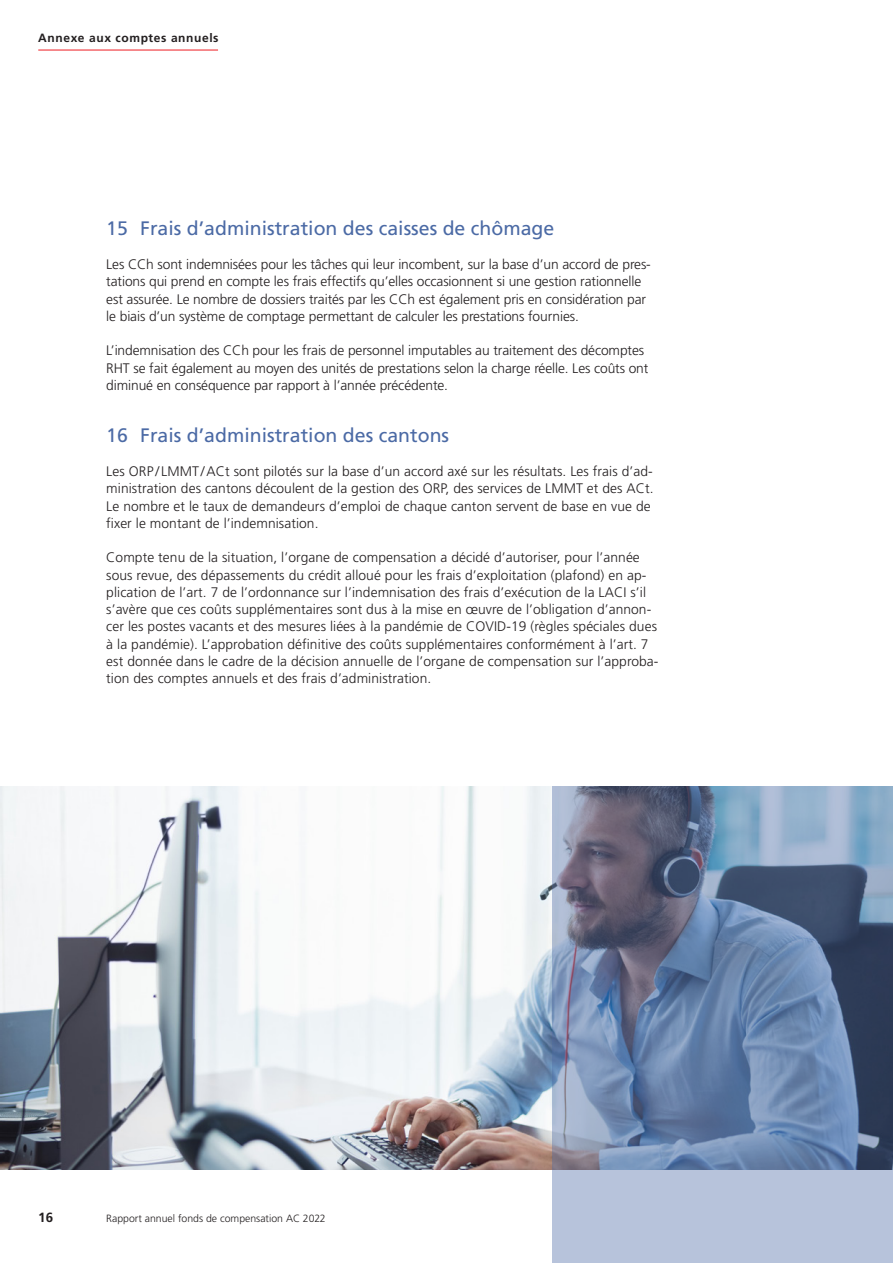
<style>
.page{position:relative;width:893px;height:1263px;background:#fff}
.page>*{position:absolute;margin:0;border:0;box-sizing:border-box;transform-origin:0 0}
.t1{font:19.5px "Frutiger LT Std";color:#4b6aa5}
.t2{font:300 13.8px/17.2px "Frutiger LT Std";letter-spacing:.005em;color:#231f20}
.t3{font:700 13.35px "Frutiger LT Std";color:#231f20}
.t4{font:700 12px "Frutiger LT Std";letter-spacing:.05em;color:#231f20}
.t5{font:300 10.5px "Frutiger LT Std";color:#231f20}
</style>
<div class="page">
<hr style="left:38px;top:50px;width:180px;height:1px;background:#ee1d23">
<img style="left:0;top:787px;width:553px;height:382px">
<svg style="left:553px;top:787px;width:340px;height:476px;background:#7a8cab"></svg>
<p class="t4" style="left:38px;top:31px;width:182px">Annexe aux comptes annuels</p>
<h1 class="t1" style="left:106px;top:216px;width:449px">15 Frais d’administration des caisses de chômage</h1>
<p class="t2" style="left:106px;top:256px;width:546px">Les CCh sont indemnisées pour les tâches qui leur incombent, sur la base d’un accord de pres&shy;tations qui prend en compte les frais effectifs qu’elles occasionnent si une gestion rationnelle est assurée. Le nombre de dossiers traités par les CCh est également pris en considération par le biais d’un système de comptage permettant de calculer les prestations fournies.</p>
<p class="t2" style="left:106px;top:342px;width:544px">L’indemnisation des CCh pour les frais de personnel imputables au traitement des décomptes<br>RHT se fait également au moyen des unités de prestations selon la charge réelle. Les coûts ont diminué en conséquence par rapport à l’année précédente.</p>
<h1 class="t1" style="left:106px;top:423px;width:344px">16 Frais d’administration des cantons</h1>
<p class="t2" style="left:106px;top:463px;width:549px">Les ORP / LMMT /ACt sont pilotés sur la base d’un accord axé sur les résultats. Les frais d’ad&shy;ministration des cantons découlent de la gestion des ORP, des services de LMMT et des ACt.<br>Le nombre et le taux de demandeurs d’emploi de chaque canton servent de base en vue de fixer le montant de l’indemnisation.</p>
<p class="t2" style="left:106px;top:549px;width:554px">Compte tenu de la situation, l’organe de compensation a décidé d’autoriser, pour l’année sous revue, des dépassements du crédit alloué pour les frais d’exploitation (plafond) en ap&shy;plication de l’art. 7 de l’ordonnance sur l’indemnisation des frais d’exécution de la LACI s’il s’avère que ces coûts supplémentaires sont dus à la mise en œuvre de l’obligation d’annon&shy;cer les postes vacants et des mesures liées à la pandémie de COVID-19 (règles spéciales dues à la pandémie). L’approbation définitive des coûts supplémentaires conformément à l’art. 7 est donnée dans le cadre de la décision annuelle de l’organe de compensation sur l’approba&shy;tion des comptes annuels et des frais d’administration.</p>
<p class="t3" style="left:38px;top:1209px;width:16px">16</p>
<p class="t5" style="left:106px;top:1212px;width:221px">Rapport annuel fonds de compensation AC 2022</p>
</div>
